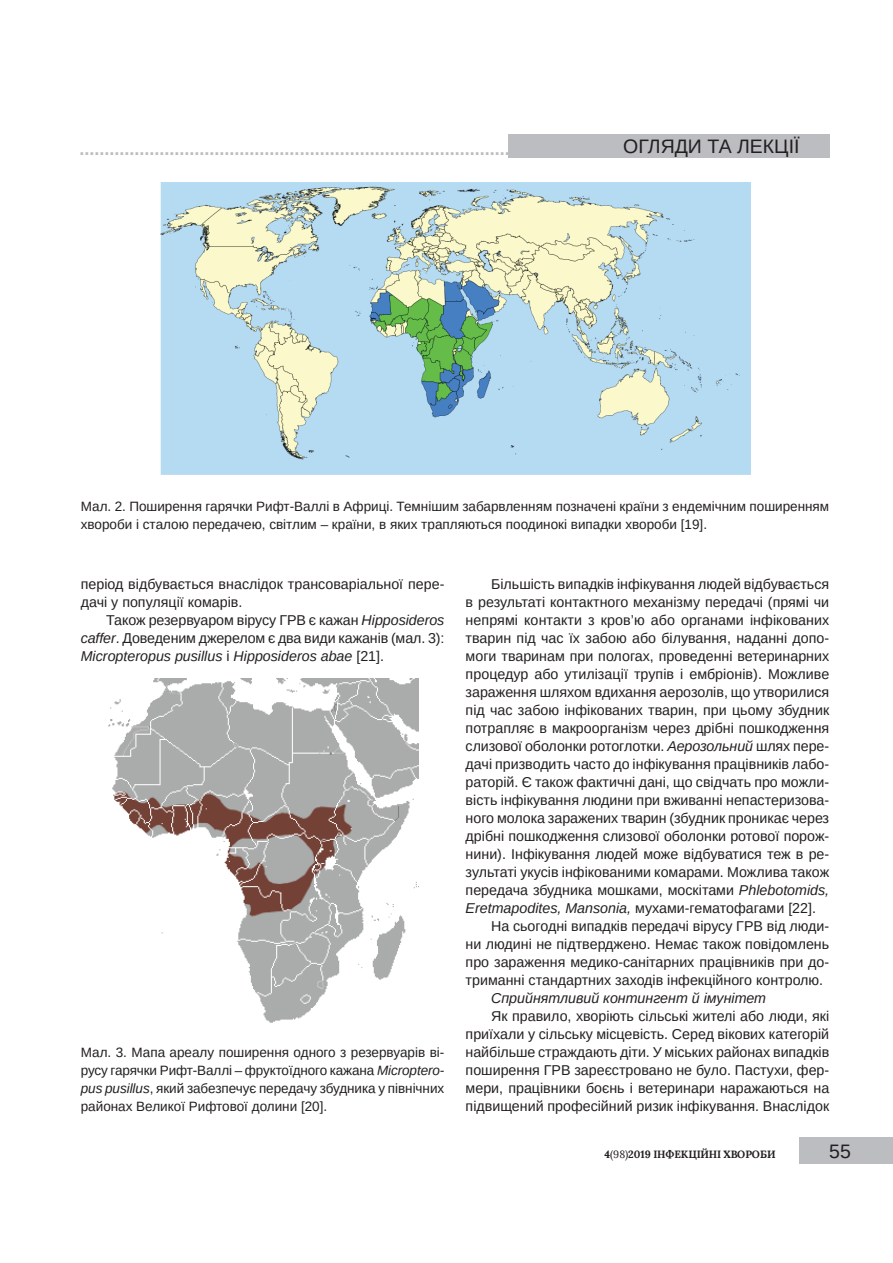
<style>
.page{position:relative;width:893px;height:1263px;background:#fff}
.page>*{position:absolute;margin:0;border:0;box-sizing:border-box;transform-origin:0 0}
.t1{font:19.5px "Arimo";color:#231f20}
.t2{font:700 18px "Arimo";color:#bcbdc0}
.t3{font:14.25px/18px "Arimo";color:#231f20;text-align:justify}
.t4{font:italic 14.25px "Arimo";color:#231f20}
.t5{font:13.5px/18px "Arimo";color:#231f20;text-align:justify}
.t6{font:700 10.5px "Lora";color:#231f20}
.s1{font-style:italic}
.s2{font-weight:400}
</style>
<div class="page">
<div style="left:508px;top:134px;width:321px;height:23px;background:#bcbdc0"></div>
<div style="left:799px;top:1137px;width:94px;height:27px;background:#bcbdc0"></div>
<img style="left:108px;top:679px;width:310px;height:344px">
<img style="left:160px;top:183px;width:590px;height:292px">
<p class="t2" style="left:79px;top:137px;width:432px">......................................................................................</p>
<h1 class="t1" style="left:623px;top:134px;width:178px">огляди та лекції</h1>
<p class="t5" style="left:81px;top:497px;width:750px">Мал. 2. Поширення гарячки Рифт-Валлі в Африці. Темнішим забарвленням позначені країни з ендемічним поширенням хвороби і сталою передачею, світлим – країни, в яких трапляються поодинокі випадки хвороби [19].</p>
<p class="t3" style="left:81px;top:575px;width:365px">період відбувається внаслідок трансоваріальної пере&shy;дачі у популяції комарів.</p>
<p class="t3" style="left:81px;top:611px;width:365px;text-indent:26px">Також резервуаром вірусу ГРВ є кажан <span class="s1">Hipposideros caffer</span>. Доведеним джерелом є два види кажанів (мал. 3):<br><span class="s1">Micropteropus pusillus</span> і <span class="s1">Hipposideros abae</span> [21].</p>
<p class="t5" style="left:81px;top:1043px;width:365px">Мал. 3. Мапа ареалу поширення одного з резервуарів ві&shy;русу гарячки Рифт-Валлі – фруктоїдного кажана <span class="s1">Microptero&shy;pus pusillus</span>, який забезпечує передачу збудника у північних районах Великої Рифтової долини [20].</p>
<p class="t3" style="left:491px;top:575px;width:340px">Більшість випадків інфікування людей відбувається</p>
<p class="t3" style="left:466px;top:593px;width:365px">в результаті контактного механізму передачі (прямі чи</p>
<p class="t3" style="left:466px;top:611px;width:365px">непрямі контакти з кров’ю або органами інфікованих</p>
<p class="t3" style="left:466px;top:629px;width:365px">тварин під час їх забою або білування, наданні допо-</p>
<p class="t3" style="left:466px;top:647px;width:365px">моги тваринам при пологах, проведенні ветеринарних</p>
<p class="t3" style="left:466px;top:665px;width:365px">процедур або утилізації трупів і ембріонів). Можливе</p>
<p class="t3" style="left:466px;top:683px;width:365px">зараження шляхом вдихання аерозолів, що утворилися</p>
<p class="t3" style="left:466px;top:701px;width:365px">під час забою інфікованих тварин, при цьому збудник</p>
<p class="t3" style="left:466px;top:719px;width:365px">потрапляє в макроорганізм через дрібні пошкодження</p>
<p class="t3" style="left:466px;top:737px;width:365px">слизової оболонки ротоглотки. <span class="s1">Аерозольний</span> шлях пере-</p>
<p class="t3" style="left:466px;top:755px;width:365px">дачі призводить часто до інфікування працівників лабо-</p>
<p class="t3" style="left:466px;top:773px;width:365px">раторій. Є також фактичні дані, що свідчать про можли-</p>
<p class="t3" style="left:466px;top:791px;width:365px">вість інфікування людини при вживанні непастеризова-</p>
<p class="t3" style="left:466px;top:809px;width:365px">ного молока заражених тварин (збудник проникає через</p>
<p class="t3" style="left:466px;top:827px;width:365px">дрібні пошкодження слизової оболонки ротової порож-</p>
<p class="t3" style="left:466px;top:845px;width:365px">нини). Інфікування людей може відбуватися теж в ре-</p>
<p class="t3" style="left:466px;top:863px;width:365px">зультаті укусів інфікованими комарами. Можлива також</p>
<p class="t3" style="left:466px;top:881px;width:365px">передача збудника мошками, москітами <span class="s1">Phlebotomids,</span></p>
<p class="t3" style="left:466px;top:899px;width:352px"><span class="s1">Eretmapodites, Mansonia,</span> мухами-гематофагами [22].</p>
<p class="t3" style="left:491px;top:917px;width:340px">На сьогодні випадків передачі вірусу ГРВ від люди-</p>
<p class="t3" style="left:466px;top:935px;width:365px">ни людині не підтверджено. Немає також повідомлень</p>
<p class="t3" style="left:466px;top:953px;width:365px">про зараження медико-санітарних працівників при до-</p>
<p class="t3" style="left:466px;top:971px;width:359px">триманні стандартних заходів інфекційного контролю.</p>
<p class="t4" style="left:491px;top:988px;width:277px">Сприйнятливий контингент й імунітет</p>
<p class="t3" style="left:466px;top:1007px;width:365px;text-indent:25px">Як правило, хворіють сільські жителі або люди, які приїхали у сільську місцевість. Серед вікових категорій найбільше страждають діти. У міських районах випадків поширення ГРВ зареєстровано не було. Пастухи, фер&shy;мери, працівники боєнь і ветеринари наражаються на підвищений професійний ризик інфікування. Внаслідок</p>
<p class="t6" style="left:604px;top:1147px;width:173px">4<span class="s2">(98)</span>2019 ІНФЕКЦІЙНІ ХВОРОБИ</p>
<h1 class="t1" style="left:829px;top:1139px;width:23px">55</h1>
</div>
